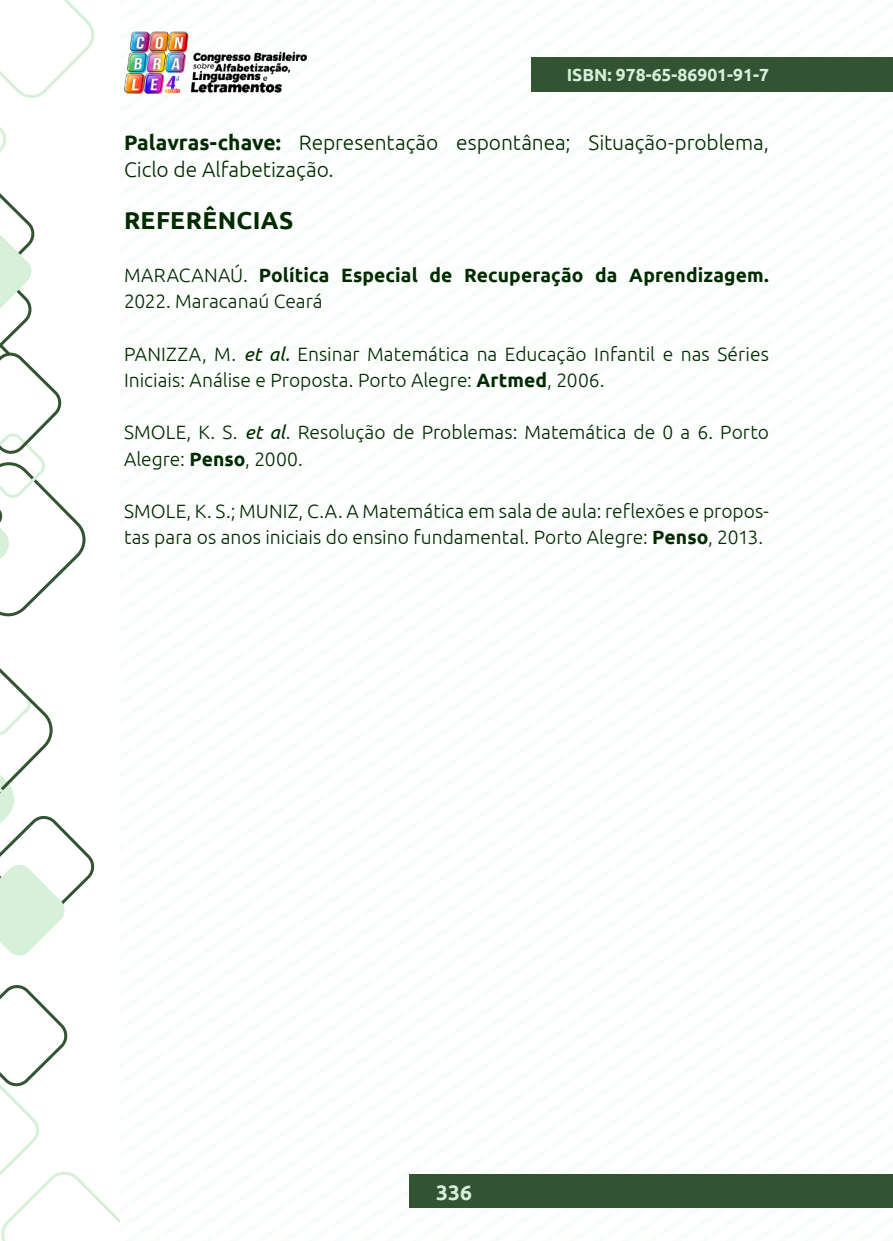
<style>
.page{position:relative;width:893px;height:1241px;background:#fff}
.page>*{position:absolute;margin:0;border:0;box-sizing:border-box;transform-origin:0 0}
._9_SUBTÍTULO{font:700 24.5px "Ubuntu";letter-spacing:.015em;color:#002b00}
._8_CORPO{font:300 21px/26.2px "Ubuntu";color:#002b00}
.t1{font:700 21px "Ubuntu";color:#d6efda}
._16_REFERENCIAS{font:300 19.25px/26.2px "Ubuntu";color:#002b00}
._16_REFERENCIAS-2{font:700 19.25px/26.2px "Ubuntu";letter-spacing:.005em;color:#002b00}
.t2{font:700 17.5px "Ubuntu";color:#d6efda}
.s1{font-weight:700}
.s2{font-weight:300}
.s3{font-weight:400;font-style:italic}
</style>
<div class="page">
<img style="left:124px;top:31px;width:182px;height:62px">
<div style="left:532px;top:57px;width:361px;height:35px;background:#335433"></div>
<div style="left:410px;top:1174px;width:483px;height:33px;background:#335433"></div>
<svg style="left:0;top:985px;width:119px;height:255px"></svg>
<svg style="left:0;top:0;width:94px;height:616px"></svg>
<svg style="left:0;top:668px;width:94px;height:288px"></svg>
<p class="t2" style="left:567px;top:64px;width:204px">ISBN: 978-65-86901-91-7</p>
<p class="_8_CORPO" style="left:124px;top:129px;width:646px"><span class="s1">Palavras-chave:</span> Representação espontânea; Situação-problema,<br>Ciclo de Alfabetização.</p>
<p class="_9_SUBTÍTULO" style="left:124px;top:205px;width:171px">REFERÊNCIAS</p>
<p class="_16_REFERENCIAS-2" style="left:124px;top:261px;width:646px"><span class="s2">MARACANAÚ.</span> Política Especial de Recuperação da Aprendizagem.<br><span class="s2">2022. Maracanaú Ceará</span></p>
<p class="_16_REFERENCIAS" style="left:124px;top:340px;width:646px">PANIZZA, M. <span class="s3">et al.</span> Ensinar Matemática na Educação Infantil e nas Séries<br>Iniciais: Análise e Proposta. Porto Alegre: <span class="s1">Artmed</span>, 2006.</p>
<p class="_16_REFERENCIAS" style="left:124px;top:419px;width:646px">SMOLE, K. S. <span class="s3">et al</span>. Resolução de Problemas: Matemática de 0 a 6. Porto<br>Alegre: <span class="s1">Penso</span>, 2000.</p>
<p class="_16_REFERENCIAS" style="left:124px;top:497px;width:646px">SMOLE, K. S.; MUNIZ, C.A. A Matemática em sala de aula: reflexões e propos&shy;tas para os anos iniciais do ensino fundamental. Porto Alegre: <span class="s1">Penso</span>, 2013.</p>
<p class="t1" style="left:436px;top:1178px;width:37px">336</p>
</div>
